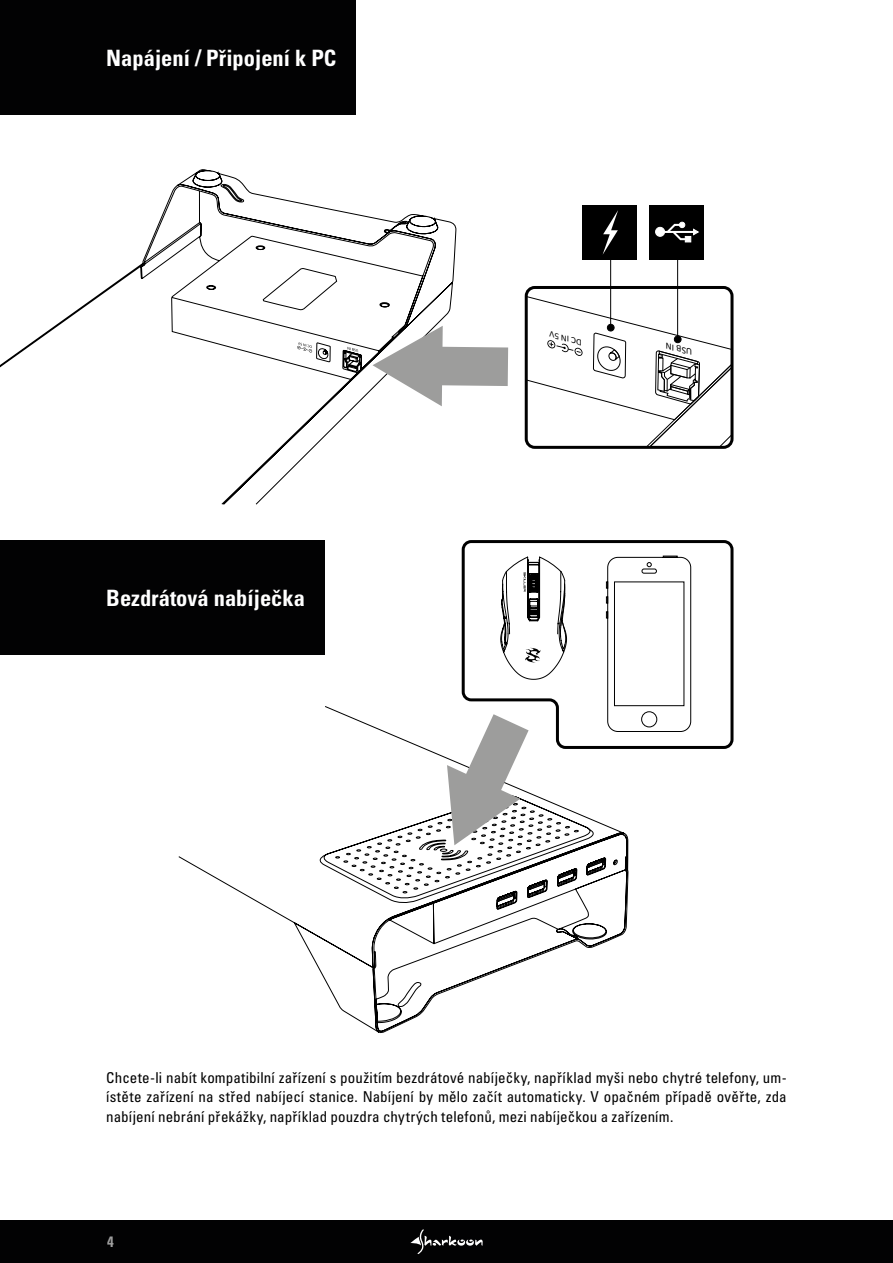
<style>
.page{position:relative;width:893px;height:1263px;background:#fff}
.page>*{position:absolute;margin:0;border:0;box-sizing:border-box;transform-origin:0 0}
.t1{font:22.5px "Univers LTCYR 67 Bold Cond";color:#fff}
.t2{font:condensed 15px/19.5px "Univers LTCYR 57";letter-spacing:.01em;color:#000;text-align:justify}
.t3{font:15px "Univers LTCYR 67 Bold Cond";color:#e3e3e3}
.t4{font:italic 9.15px "Calibri";color:#000;scale:1.07 1}
.t5{font:italic 8.85px "Calibri";color:#000;scale:1.07 1}
</style>
<div class="page">
<div style="left:0;top:1220px;width:893px;height:43px;background:#020203"></div>
<svg style="left:410px;top:1229px;width:73px;height:25px"></svg>
<svg style="left:529px;top:287px;width:203px;height:159px"></svg>
<div style="left:525px;top:286px;width:208px;height:163px;border:3px solid #000;border-radius:9px"></div>
<div style="left:0;top:0;width:356px;height:115px;background:#020203"></div>
<div style="left:0;top:540px;width:325px;height:115px;background:#020203"></div>
<svg style="left:178px;top:706px;width:451px;height:328px"></svg>
<svg style="left:557px;top:837px;width:21px;height:81px"></svg>
<svg style="left:586px;top:826px;width:32px;height:74px"></svg>
<svg style="left:447px;top:714px;width:101px;height:245px"></svg>
<svg style="left:460px;top:540px;width:274px;height:210px"></svg>
<svg style="left:0;top:169px;width:457px;height:336px"></svg>
<svg style="left:297px;top:342px;width:15px;height:10px"></svg>
<svg style="left:348px;top:347px;width:10px;height:5px"></svg>
<svg style="left:372px;top:326px;width:136px;height:80px"></svg>
<div style="left:607px;top:324px;width:7px;height:7px;background:#000;border-radius:50%"></div>
<div style="left:607px;top:324px;width:7px;height:7px;border:1px solid #000;border-radius:50%"></div>
<div style="left:583px;top:205px;width:54px;height:55px;background:#000"></div>
<hr style="left:610px;top:256px;width:1px;height:72px;background:#000">
<div style="left:674px;top:336px;width:7px;height:7px;background:#000;border-radius:50%"></div>
<div style="left:674px;top:336px;width:7px;height:7px;border:1px solid #000;border-radius:50%"></div>
<div style="left:649px;top:205px;width:55px;height:55px;background:#000"></div>
<hr style="left:677px;top:256px;width:1px;height:80px;background:#000">
<div style="left:656px;top:227px;width:9px;height:9px;background:#fff;border-radius:50%"></div>
<div style="left:656px;top:227px;width:9px;height:9px;border:1px solid #fff;border-radius:50%"></div>
<hr style="left:663px;top:231px;width:31px;height:2px;background:#fff">
<svg style="left:665px;top:222px;width:33px;height:20px"></svg>
<svg style="left:603px;top:210px;width:15px;height:44px"></svg>
<h1 class="t1" style="left:106px;top:44px;width:232px">Napájení / Připojení k PC</h1>
<h1 class="t1" style="left:106px;top:584px;width:200px">Bezdrátová nabíječka</h1>
<p class="t5" style="left:580px;top:348px;width:33px;rotate:-165deg">DC IN 5V</p>
<p class="t4" style="left:690px;top:358px;width:27px;rotate:-165deg">USB IN</p>
<p class="t2" style="left:106px;top:1067px;width:682px">Chcete-li nabít kompatibilní zařízení s použitím bezdrátové nabíječky, například myši nebo chytré telefony, um&shy;ístěte zařízení na střed nabíjecí stanice. Nabíjení by mělo začít automaticky. V opačném případě ověřte, zda nabíjení nebrání překážky, například pouzdra chytrých telefonů, mezi nabíječkou a zařízením.</p>
<p class="t3" style="left:107px;top:1232px;width:8px">4</p>
</div>
